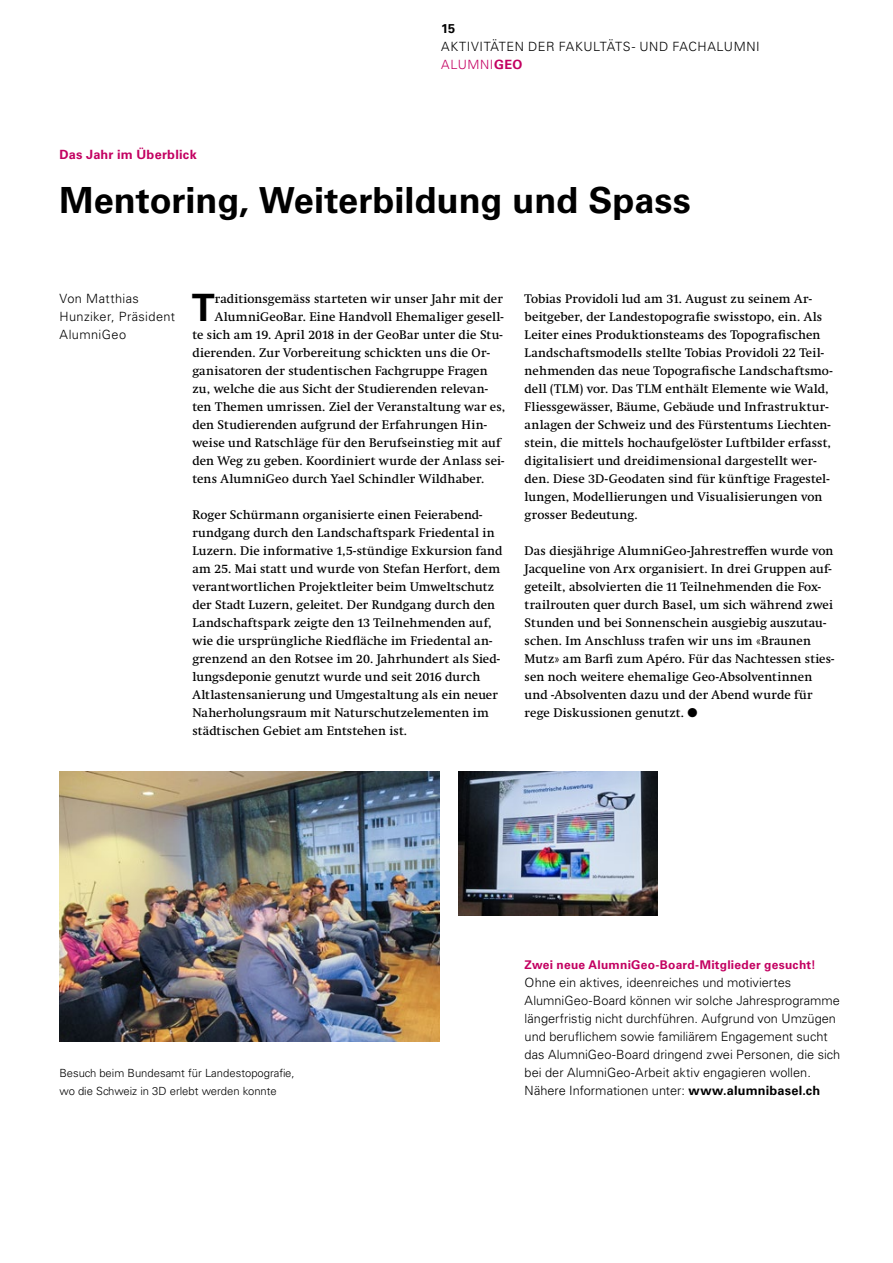
<style>
.page{position:relative;width:893px;height:1263px;background:#fff}
.page>*{position:absolute;margin:0;border:0;box-sizing:border-box;transform-origin:0 0}
.t1{font:700 37.65px "Univers LT Std";color:#000}
.t2{font:700 36px "Univers LT Std";color:#000}
.t3{font:12.75px/18px "Swift Neue LT Pro";letter-spacing:.01em;color:#000}
.t4{font:300 12.75px/18px "Univers LT Std";letter-spacing:.005em;color:#000}
.t5{font:300 12.75px/18px "Univers LT Std";letter-spacing:.04em;color:#000}
.t6{font:300 12.75px/18px "Univers LT Std";letter-spacing:.03em;color:#000}
.t7{font:700 12.75px "Univers LT Std";letter-spacing:.02em;color:#c30061}
.t8{font:700 12.75px "Univers LT Std";color:#000}
.t9{font:700 12px "Univers LT Std";letter-spacing:.02em;color:#c30061}
.t10{font:300 11.25px/18px "Univers LT Std";color:#000}
.s1{color:#c30061}
.s2{font-weight:700;color:#c30061}
.s3{font-weight:700}
</style>
<div class="page">
<img style="left:458px;top:772px;width:200px;height:143px">
<img style="left:60px;top:772px;width:379px;height:270px">
<p class="t8" style="left:441px;top:21px;width:16px">15</p>
<p class="t5" style="left:441px;top:38px;width:320px">AKTIVITÄTEN DER FAKULTÄTS- UND FACHALUMNI<br><span class="s1">ALUMNI</span><span class="s2">GEO</span></p>
<p class="t7" style="left:60px;top:147px;width:139px">Das Jahr im Überblick</p>
<h2 class="t2" style="left:60px;top:179px;width:633px">Mentoring, Weiterbildung und Spass</h2>
<p class="t6" style="left:60px;top:290px;width:117px">Von Matthias<br>Hunziker, Präsident<br>AlumniGeo</p>
<h1 class="t1" style="left:192px;top:286px;width:25px">T</h1>
<p class="t3" style="left:215px;top:290px;width:289px">raditionsgemäss starteten wir unser Jahr mit der</p>
<p class="t3" style="left:215px;top:308px;width:290px">AlumniGeoBar. Eine Handvoll Ehemaliger gesell-</p>
<p class="t3" style="left:192px;top:326px;width:312px">te sich am 19. April 2018 in der GeoBar unter die Stu-</p>
<p class="t3" style="left:192px;top:344px;width:299px">dierenden. Zur Vorbereitung schickten uns die Or-</p>
<p class="t3" style="left:192px;top:362px;width:297px">ganisatoren der studentischen Fachgruppe Fragen</p>
<p class="t3" style="left:192px;top:380px;width:297px">zu, welche die aus Sicht der Studierenden relevan-</p>
<p class="t3" style="left:192px;top:398px;width:314px">ten Themen umrissen. Ziel der Veranstaltung war es,</p>
<p class="t3" style="left:192px;top:416px;width:296px">den Studierenden aufgrund der Erfahrungen Hin-</p>
<p class="t3" style="left:192px;top:434px;width:310px">weise und Ratschläge für den Berufseinstieg mit auf</p>
<p class="t3" style="left:192px;top:452px;width:314px">den Weg zu geben. Koordiniert wurde der Anlass sei-</p>
<p class="t3" style="left:192px;top:470px;width:293px">tens AlumniGeo durch Yael Schindler Wildhaber.</p>
<p class="t3" style="left:192px;top:506px;width:311px">Roger Schürmann organisierte einen Feierabend&shy;rundgang durch den Landschaftspark Friedental in Luzern. Die informative 1,5-stündige Exkursion fand am 25. Mai statt und wurde von Stefan Herfort, dem verantwortlichen Projektleiter beim Umweltschutz der Stadt Luzern, geleitet. Der Rundgang durch den Landschaftspark zeigte den 13 Teilnehmenden auf, wie die ursprüngliche Riedfläche im Friedental an&shy;grenzend an den Rotsee im 20. Jahrhundert als Sied&shy;lungsdeponie genutzt wurde und seit 2016 durch Altlastensanierung und Umgestaltung als ein neuer Naherholungsraum mit Naturschutzelementen im städtischen Gebiet am Entstehen ist.</p>
<p class="t3" style="left:525px;top:290px;width:309px">Tobias Providoli lud am 31. August zu seinem Ar&shy;beitgeber, der Landestopografie swisstopo, ein. Als Leiter eines Produktionsteams des Topografischen Landschaftsmodells stellte Tobias Providoli 22 Teil&shy;nehmenden das neue Topografische Landschaftsmo&shy;dell (TLM) vor. Das TLM enthält Elemente wie Wald, Fliessgewässer, Bäume, Gebäude und Infrastruktur&shy;anlagen der Schweiz und des Fürstentums Liechten&shy;stein, die mittels hochaufgelöster Luftbilder erfasst, digitalisiert und dreidimensional dargestellt wer&shy;den. Diese 3D-Geodaten sind für künftige Fragestel&shy;lungen, Modellierungen und Visualisierungen von grosser Bedeutung.</p>
<p class="t3" style="left:525px;top:542px;width:311px">Das diesjährige AlumniGeo-Jahrestreffen wurde von Jacqueline von Arx organisiert. In drei Gruppen auf&shy;geteilt, absolvierten die 11 Teilnehmenden die Fox&shy;trailrouten quer durch Basel, um sich während zwei Stunden und bei Sonnenschein ausgiebig auszutau&shy;schen. Im Anschluss trafen wir uns im «Braunen Mutz» am Barfi zum Apéro. Für das Nachtessen sties&shy;sen noch weitere ehemalige Geo-Absolventinnen und -Absolventen dazu und der Abend wurde für rege Diskussionen genutzt. ●</p>
<p class="t10" style="left:60px;top:1064px;width:237px">Besuch beim Bundesamt für Landestopografie, wo die Schweiz in 3D erlebt werden konnte</p>
<p class="t9" style="left:525px;top:958px;width:293px">Zwei neue AlumniGeo-Board-Mitglieder gesucht!</p>
<p class="t4" style="left:525px;top:974px;width:317px">Ohne ein aktives, ideenreiches und motiviertes AlumniGeo-Board können wir solche Jahresprogramme längerfristig nicht durchführen. Aufgrund von Umzügen und beruflichem sowie familiärem Engagement sucht das AlumniGeo-Board dringend zwei Personen, die sich bei der AlumniGeo-Arbeit aktiv engagieren wollen.<br>Nähere Informationen unter: <span class="s3">www.alumnibasel.ch</span></p>
</div>
